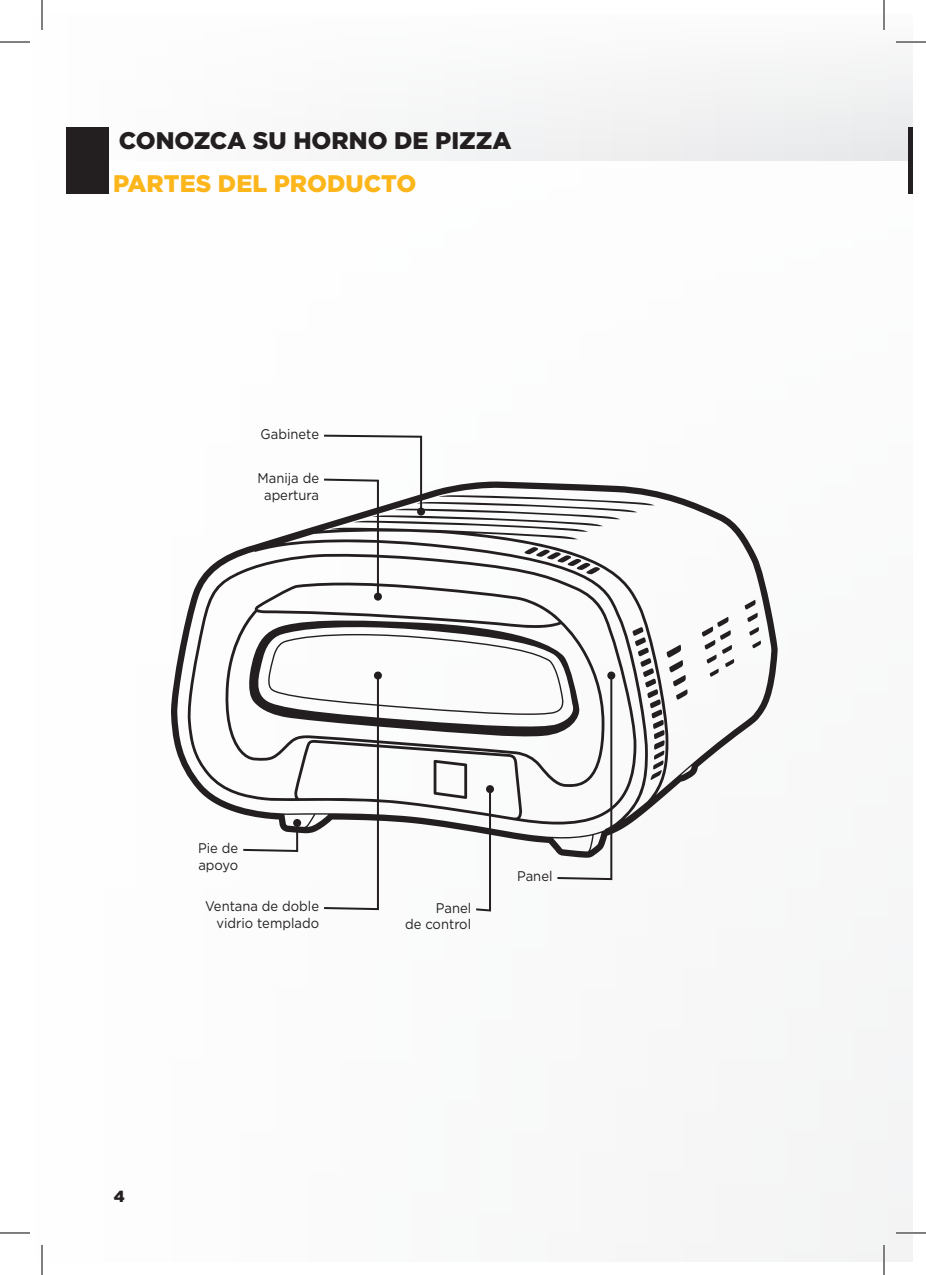
<style>
.page{position:relative;width:926px;height:1275px;background:#fff}
.page>*{position:absolute;margin:0;border:0;box-sizing:border-box;transform-origin:0 0}
.t1{font:900 24px "Gotham";color:#231f20}
.t2{font:900 24px "Gotham";color:#fcb61c}
.t3{font:900 16px "Gotham";color:#231f20}
.t4{font:14px/16.8px "Gotham";color:#231f20;text-align:right;scale:.93 1}
</style>
<div class="page">
<div style="left:14px;top:14px;width:898px;height:146px;background:#f9f9f9"></div>
<div style="left:66px;top:127px;width:43px;height:67px;background:#231f20"></div>
<hr style="left:908px;top:127px;width:4px;height:67px;background:#231f20">
<svg style="left:171px;top:490px;width:607px;height:344px"></svg>
<svg style="left:186px;top:553px;width:451px;height:273px"></svg>
<svg style="left:702px;top:617px;width:32px;height:60px"></svg>
<svg style="left:745px;top:600px;width:16px;height:48px"></svg>
<svg style="left:632px;top:627px;width:56px;height:153px"></svg>
<svg style="left:322px;top:434px;width:333px;height:164px"></svg>
<div style="left:374px;top:592px;width:8px;height:8px;background:#231f20;border-radius:50%"></div>
<svg style="left:241px;top:617px;width:372px;height:295px"></svg>
<div style="left:486px;top:785px;width:8px;height:8px;background:#231f20;border-radius:50%"></div>
<hr style="left:0;top:41px;width:30px;height:2px;background:#fff">
<hr style="left:896px;top:41px;width:30px;height:2px;background:#fff">
<hr style="left:41px;top:0;width:2px;height:30px;background:#fff">
<hr style="left:883px;top:0;width:2px;height:30px;background:#fff">
<hr style="left:0;top:42px;width:30px;height:1px;background:#000">
<hr style="left:896px;top:42px;width:30px;height:1px;background:#000">
<hr style="left:0;top:1232px;width:30px;height:1px;background:#000">
<hr style="left:896px;top:1232px;width:30px;height:1px;background:#000">
<hr style="left:42px;top:0;width:1px;height:30px;background:#000">
<hr style="left:42px;top:1245px;width:1px;height:30px;background:#000">
<hr style="left:884px;top:0;width:1px;height:30px;background:#000">
<hr style="left:884px;top:1245px;width:1px;height:30px;background:#000">
<h1 class="t1" style="left:119px;top:127px;width:394px">CONOZCA SU HORNO DE PIZZA</h1>
<h1 class="t2" style="left:113px;top:170px;width:305px">PARTES DEL PRODUCTO</h1>
<p class="t4" style="left:261px;top:425px;width:64px">Gabinete</p>
<p class="t4" style="left:258px;top:469px;width:68px;text-align:center">Manija de apertura</p>
<p class="t4" style="left:198px;top:839px;width:45px;text-align:left">Pie de apoyo</p>
<p class="t4" style="left:205px;top:897px;width:124px">Ventana de doble vidrio templado</p>
<p class="t4" style="left:405px;top:899px;width:72px">Panel<br>de control</p>
<p class="t4" style="left:517px;top:867px;width:39px">Panel</p>
<p class="t3" style="left:114px;top:1187px;width:13px">4</p>
</div>
